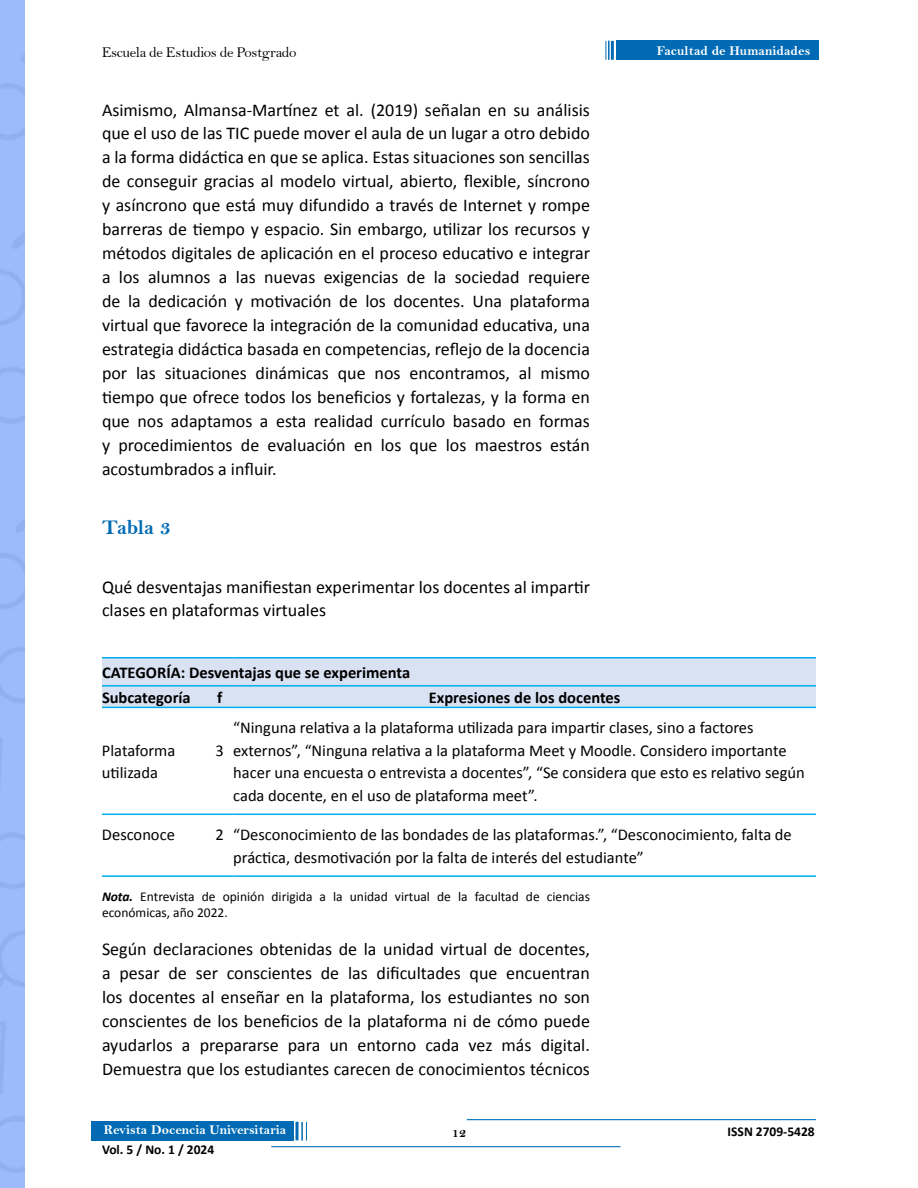
<style>
.page{position:relative;width:918px;height:1188px;background:#fff}
.page>*{position:absolute;margin:0;border:0;box-sizing:border-box;transform-origin:0 0}
.t1{font:21px "Bell MT Bold";letter-spacing:-.02em;color:#006bb4}
.t2{font:18px/24px "Calibri";color:#000;text-align:justify}
.t3{font:16.5px/22.5px "Calibri";color:#000}
.t4{font:700 16.5px/24.9px "Calibri";color:#000}
.t5{font:15px "Bell";letter-spacing:-.025em;color:#000}
.t6{font:13.5px/16.5px "Calibri";color:#000}
.t7{font:13.5px "Bell MT Bold";color:#fff}
.t8{font:700 13.5px "Calibri";color:#000}
.t9{font:13.5px "Bell MT Bold";color:#000}
.s1{font-weight:700;font-style:italic}
</style>
<div class="page">
<div style="left:616px;top:41px;width:202px;height:19px;background:#006bb4"></div>
<hr style="left:611px;top:41px;width:3px;height:19px;background:#006bb4">
<svg style="left:606px;top:41px;width:4px;height:19px"></svg>
<div style="left:91px;top:1122px;width:202px;height:19px;background:#006bb4"></div>
<svg style="left:296px;top:1122px;width:11px;height:19px"></svg>
<hr style="left:467px;top:1119px;width:349px;height:1px;background:#0070c0">
<hr style="left:271px;top:1146px;width:350px;height:1px;background:#0070c0">
<svg style="left:102px;top:657px;width:714px;height:51px;background:#c9def2"></svg>
<hr style="left:233px;top:707px;width:583px;height:1px;background:#00aeef">
<hr style="left:102px;top:814px;width:104px;height:1px;background:#00aeef">
<svg style="left:206px;top:814px;width:27px;height:1px"></svg>
<hr style="left:233px;top:814px;width:583px;height:1px;background:#00aeef">
<hr style="left:233px;top:875px;width:583px;height:2px;background:#00aeef">
<hr style="left:102px;top:875px;width:104px;height:2px;background:#00aeef">
<hr style="left:206px;top:875px;width:27px;height:2px;background:#00aeef">
<p class="t5" style="left:102px;top:44px;width:196px">Escuela de Estudios de Postgrado</p>
<p class="t2" style="left:102px;top:98px;width:490px">Asimismo, Almansa-Martínez et al. (2019) señalan en su análisis que el uso de las TIC puede mover el aula de un lugar a otro debido a la forma didáctica en que se aplica. Estas situaciones son sencillas de conseguir gracias al modelo virtual, abierto, flexible, síncrono y asíncrono que está muy difundido a través de Internet y rompe barreras de tiempo y espacio. Sin embargo, utilizar los recursos y métodos digitales de aplicación en el proceso educativo e integrar a los alumnos a las nuevas exigencias de la sociedad requiere de la dedicación y motivación de los docentes. Una plataforma virtual que favorece la integración de la comunidad educativa, una estrategia didáctica basada en competencias, reflejo de la docencia por las situaciones dinámicas que nos encontramos, al mismo tiempo que ofrece todos los beneficios y fortalezas, y la forma en que nos adaptamos a esta realidad currículo basado en formas y procedimientos de evaluación en los que los maestros están acostumbrados a influir.</p>
<p class="t1" style="left:102px;top:515px;width:70px">Tabla 3</p>
<p class="t2" style="left:102px;top:575px;width:489px">Qué desventajas manifiestan experimentar los docentes al impartir clases en plataformas virtuales</p>
<p class="t4" style="left:102px;top:660px;width:310px">CATEGORÍA: Desventajas que se experimenta<br>Subcategoría</p>
<p class="t4" style="left:217px;top:685px;width:7px">f</p>
<p class="t4" style="left:429px;top:685px;width:193px">Expresiones de los docentes</p>
<p class="t7" style="left:657px;top:42px;width:155px">Facultad de Humanidades</p>
<p class="t3" style="left:102px;top:739px;width:75px">Plataforma utilizada</p>
<p class="t3" style="left:215px;top:739px;width:10px">3</p>
<p class="t3" style="left:233px;top:717px;width:573px">“Ninguna relativa a la plataforma utilizada para impartir clases, sino a factores externos”, “Ninguna relativa a la plataforma Meet y Moodle. Considero importante hacer una encuesta o entrevista a docentes”, “Se considera que esto es relativo según cada docente, en el uso de plataforma meet”.</p>
<p class="t3" style="left:102px;top:824px;width:74px">Desconoce</p>
<p class="t3" style="left:233px;top:824px;width:560px;text-indent:-18px">2 “Desconocimiento de las bondades de las plataformas.”, “Desconocimiento, falta de práctica, desmotivación por la falta de interés del estudiante”</p>
<p class="t6" style="left:102px;top:888px;width:489px"><span class="s1">Nota.</span> Entrevista de opinión dirigida a la unidad virtual de la facultad de ciencias económicas, año 2022.</p>
<p class="t2" style="left:102px;top:937px;width:490px">Según declaraciones obtenidas de la unidad virtual de docentes, a pesar de ser conscientes de las dificultades que encuentran los docentes al enseñar en la plataforma, los estudiantes no son conscientes de los beneficios de la plataforma ni de cómo puede ayudarlos a prepararse para un entorno cada vez más digital.<br>Demuestra que los estudiantes carecen de conocimientos técnicos</p>
<p class="t7" style="left:104px;top:1122px;width:184px">Revista Docencia Universitaria</p>
<p class="t8" style="left:102px;top:1141px;width:114px">Vol. 5 / No. 1 / 2024</p>
<p class="t9" style="left:452px;top:1125px;width:16px">12</p>
<p class="t8" style="left:728px;top:1123px;width:89px">ISSN 2709-5428</p>
</div>
